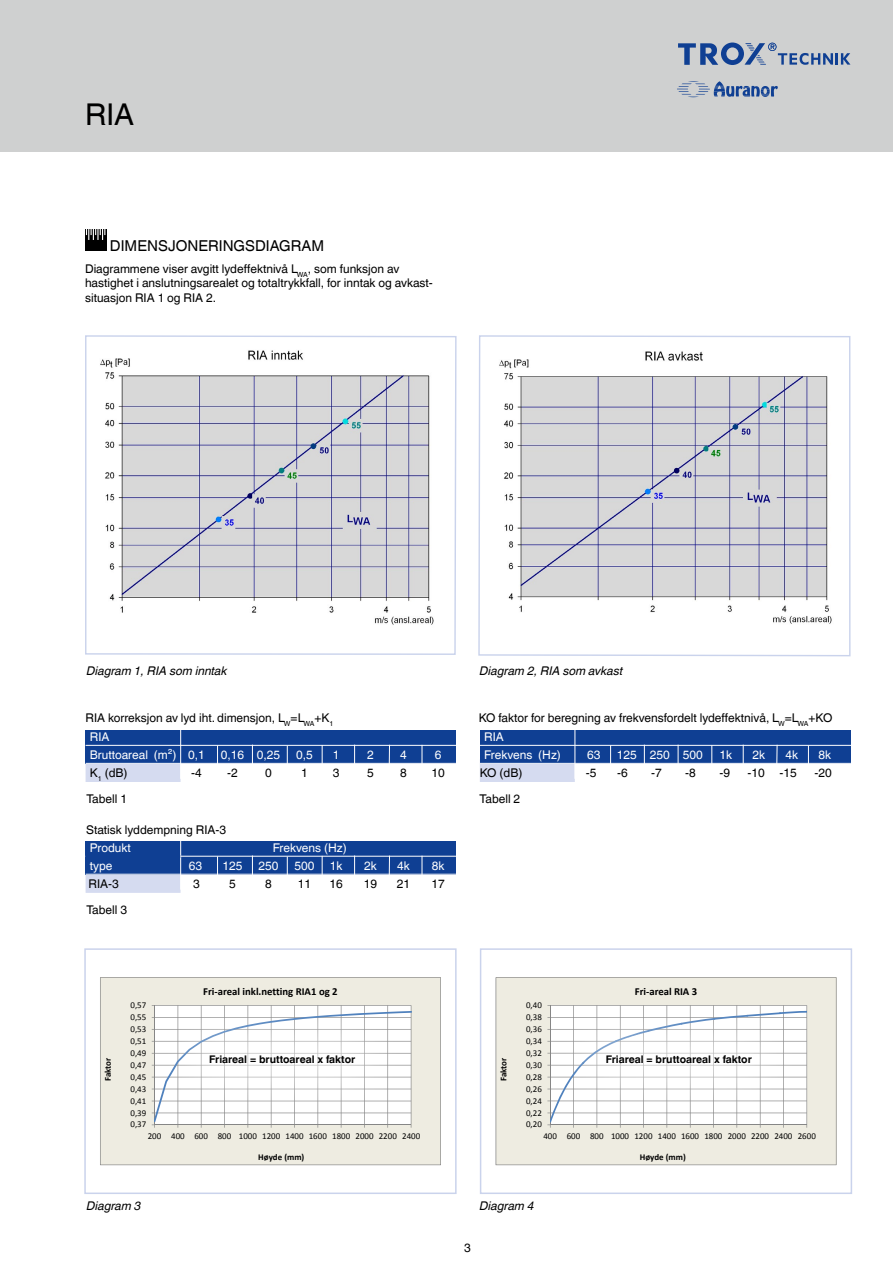
<style>
.page{position:relative;width:893px;height:1263px;background:#fff}
.page>*{position:absolute;margin:0;border:0;box-sizing:border-box;transform-origin:0 0}
.t1{font:30px "TROX Helvetica";color:#000}
.t2{font:15px "TROX Helvetica";color:#000}
.t3{font:12px/14.4px "TROX Helvetica";color:#000}
.t4{font:12px/18px "TROX Helvetica";color:#fff}
.t5{font:italic 12px "TROX Helvetica";color:#000}
.t6{font:700 10.65px "Calibri";color:#000}
.t7{font:700 10.5px "TROX Helvetica";color:#000}
.t8{font:8.85px "Calibri";letter-spacing:.005em;color:#000}
.t9{font:700 8.85px "Calibri";letter-spacing:-.005em;color:#000}
</style>
<div class="page">
<div style="left:0;top:0;width:893px;height:152px;background:#cfd0d0"></div>
<svg style="left:85px;top:335px;width:372px;height:320px"></svg>
<div style="left:85px;top:230px;width:21px;height:21px;background:#000"></div>
<svg style="left:86px;top:230px;width:19px;height:10px"></svg>
<svg style="left:478px;top:335px;width:373px;height:322px"></svg>
<svg style="left:677px;top:81px;width:101px;height:17px"></svg>
<svg style="left:678px;top:43px;width:172px;height:22px"></svg>
<div style="left:86px;top:764px;width:95px;height:18px;background:#d5dbf0"></div>
<div style="left:85px;top:730px;width:371px;height:33px;background:#0f3f93"></div>
<hr style="left:86px;top:745px;width:385px;height:1px;background:#fff">
<hr style="left:180px;top:729px;width:1px;height:50px;background:#fff">
<hr style="left:217px;top:746px;width:1px;height:32px;background:#fff">
<hr style="left:287px;top:746px;width:1px;height:32px;background:#fff">
<hr style="left:354px;top:745px;width:1px;height:33px;background:#fff">
<hr style="left:389px;top:745px;width:1px;height:33px;background:#fff">
<hr style="left:422px;top:745px;width:1px;height:30px;background:#fff">
<hr style="left:252px;top:745px;width:1px;height:33px;background:#fff">
<hr style="left:322px;top:745px;width:1px;height:32px;background:#fff">
<div style="left:86px;top:875px;width:95px;height:18px;background:#d5dbf0"></div>
<div style="left:85px;top:841px;width:371px;height:33px;background:#0f3f93"></div>
<hr style="left:86px;top:856px;width:385px;height:1px;background:#fff">
<hr style="left:180px;top:840px;width:1px;height:50px;background:#fff">
<hr style="left:217px;top:856px;width:1px;height:33px;background:#fff">
<hr style="left:287px;top:856px;width:1px;height:33px;background:#fff">
<hr style="left:354px;top:855px;width:1px;height:34px;background:#fff">
<hr style="left:389px;top:856px;width:1px;height:33px;background:#fff">
<hr style="left:422px;top:856px;width:1px;height:30px;background:#fff">
<hr style="left:252px;top:855px;width:1px;height:34px;background:#fff">
<hr style="left:322px;top:856px;width:1px;height:31px;background:#fff">
<div style="left:480px;top:764px;width:95px;height:18px;background:#d5dbf0"></div>
<div style="left:480px;top:730px;width:371px;height:33px;background:#0f3f93"></div>
<hr style="left:480px;top:745px;width:385px;height:1px;background:#fff">
<hr style="left:575px;top:729px;width:1px;height:50px;background:#fff">
<hr style="left:610px;top:745px;width:1px;height:33px;background:#fff">
<hr style="left:678px;top:745px;width:1px;height:33px;background:#fff">
<hr style="left:743px;top:745px;width:1px;height:33px;background:#fff">
<svg style="left:776px;top:744px;width:2px;height:20px"></svg>
<hr style="left:808px;top:746px;width:1px;height:32px;background:#fff">
<hr style="left:644px;top:745px;width:1px;height:33px;background:#fff">
<hr style="left:711px;top:745px;width:1px;height:35px;background:#fff">
<svg style="left:100px;top:977px;width:341px;height:188px;background:#ebeae0"></svg>
<div style="left:84px;top:948px;width:373px;height:246px;border:2px solid #cad3ec"></div>
<svg style="left:496px;top:977px;width:340px;height:188px;background:#eceae0"></svg>
<div style="left:480px;top:948px;width:372px;height:246px;border:2px solid #cad3ec"></div>
<hr style="left:85px;top:855px;width:95px;height:3px;background:#0f3f93">
<div style="left:159px;top:1004px;width:246px;height:111px;background:#fff;opacity:.75"></div>
<div style="left:556px;top:1004px;width:246px;height:111px;background:#fff;opacity:.75"></div>
<h1 class="t1" style="left:85px;top:97px;width:51px">RIA</h1>
<p class="t2" style="left:110px;top:237px;width:216px">DIMENSJONERINGSDIAGRAM</p>
<p class="t3" style="left:85px;top:261px;width:349px">Diagrammene viser avgitt lydeffektnivå L<sub>WA</sub>, som funksjon av hastighet i anslutningsarealet og totaltrykkfall, for inntak og avkast&shy;situasjon RIA 1 og RIA 2.</p>
<p class="t5" style="left:86px;top:664px;width:142px">Diagram 1, RIA som inntak</p>
<p class="t5" style="left:480px;top:664px;width:145px">Diagram 2, RIA som avkast</p>
<p class="t3" style="left:86px;top:710px;width:249px">RIA korreksjon av lyd iht. dimensjon, L<sub>W</sub>=L<sub>WA</sub>+K<sub>1</sub></p>
<p class="t3" style="left:479px;top:710px;width:355px">KO faktor for beregning av frekvensfordelt lydeffektnivå, L<sub>W</sub>=L<sub>WA</sub>+KO</p>
<p class="t4" style="left:90px;top:728px;width:117px">RIA<br>Bruttoareal (m²) 0,1</p>
<p class="t4" style="left:221px;top:746px;width:61px">0,16 0,25</p>
<p class="t4" style="left:296px;top:746px;width:18px">0,5</p>
<p class="t4" style="left:333px;top:746px;width:8px">1</p>
<p class="t4" style="left:367px;top:746px;width:8px">2</p>
<p class="t4" style="left:400px;top:746px;width:8px">4</p>
<p class="t4" style="left:435px;top:746px;width:8px">6</p>
<p class="t4" style="left:484px;top:728px;width:78px">RIA<br>Frekvens (Hz)</p>
<p class="t4" style="left:587px;top:746px;width:15px">63</p>
<p class="t4" style="left:617px;top:746px;width:88px">125 250 500</p>
<p class="t4" style="left:719px;top:746px;width:14px">1k</p>
<p class="t4" style="left:752px;top:746px;width:14px">2k</p>
<p class="t4" style="left:785px;top:746px;width:14px">4k</p>
<p class="t4" style="left:818px;top:746px;width:14px">8k</p>
<p class="t3" style="left:90px;top:765px;width:39px">K<sub>1</sub> (dB)</p>
<p class="t3" style="left:191px;top:765px;width:12px">-4</p>
<p class="t3" style="left:227px;top:765px;width:12px">-2</p>
<p class="t3" style="left:265px;top:765px;width:8px">0</p>
<p class="t3" style="left:301px;top:765px;width:8px">1</p>
<p class="t3" style="left:333px;top:765px;width:8px">3</p>
<p class="t3" style="left:367px;top:765px;width:8px">5</p>
<p class="t3" style="left:400px;top:765px;width:8px">8</p>
<p class="t3" style="left:431px;top:765px;width:15px">10</p>
<p class="t3" style="left:480px;top:765px;width:44px">KO (dB)</p>
<p class="t3" style="left:586px;top:765px;width:12px">-5</p>
<p class="t3" style="left:617px;top:765px;width:12px">-6</p>
<p class="t3" style="left:651px;top:765px;width:12px">-7</p>
<p class="t3" style="left:685px;top:765px;width:12px">-8</p>
<p class="t3" style="left:719px;top:765px;width:12px">-9</p>
<p class="t3" style="left:748px;top:765px;width:51px">-10 -15</p>
<p class="t3" style="left:814px;top:765px;width:19px">-20</p>
<p class="t3" style="left:86px;top:791px;width:42px">Tabell 1</p>
<p class="t3" style="left:480px;top:791px;width:42px">Tabell 2</p>
<p class="t3" style="left:86px;top:822px;width:142px">Statisk lyddempning RIA-3</p>
<p class="t4" style="left:90px;top:838px;width:42px">Produkt</p>
<p class="t4" style="left:273px;top:838px;width:75px">Frekvens (Hz)</p>
<p class="t4" style="left:90px;top:856px;width:24px">type</p>
<p class="t4" style="left:189px;top:856px;width:15px">63</p>
<p class="t4" style="left:223px;top:856px;width:22px">125</p>
<p class="t4" style="left:259px;top:856px;width:22px">250</p>
<p class="t4" style="left:295px;top:856px;width:22px">500</p>
<p class="t4" style="left:330px;top:856px;width:14px">1k</p>
<p class="t4" style="left:364px;top:856px;width:14px">2k</p>
<p class="t4" style="left:397px;top:856px;width:14px">4k</p>
<p class="t4" style="left:432px;top:856px;width:14px">8k</p>
<p class="t3" style="left:89px;top:876px;width:32px">RIA-3</p>
<p class="t3" style="left:193px;top:876px;width:8px">3</p>
<p class="t3" style="left:229px;top:876px;width:8px">5</p>
<p class="t3" style="left:265px;top:876px;width:8px">8</p>
<p class="t3" style="left:298px;top:876px;width:15px">11</p>
<p class="t3" style="left:329px;top:876px;width:15px">16</p>
<p class="t3" style="left:364px;top:876px;width:15px">19</p>
<p class="t3" style="left:397px;top:876px;width:15px">21</p>
<p class="t3" style="left:431px;top:876px;width:15px">17</p>
<p class="t3" style="left:86px;top:902px;width:42px">Tabell 3</p>
<p class="t6" style="left:203px;top:984px;width:136px">Fri‐areal inkl.netting RIA1 og 2</p>
<p class="t6" style="left:635px;top:984px;width:64px">Fri‐areal RIA 3</p>
<p class="t8" style="left:131px;top:999px;width:17px">0,57</p>
<p class="t8" style="left:526px;top:999px;width:17px">0,40</p>
<p class="t8" style="left:131px;top:1011px;width:17px">0,55</p>
<p class="t8" style="left:526px;top:1011px;width:17px">0,38</p>
<p class="t8" style="left:131px;top:1023px;width:17px">0,53</p>
<p class="t8" style="left:526px;top:1023px;width:17px">0,36</p>
<p class="t8" style="left:131px;top:1035px;width:17px">0,51</p>
<p class="t8" style="left:526px;top:1035px;width:17px">0,34</p>
<p class="t9" style="left:102px;top:1081px;width:25px;rotate:-90deg">Faktor</p>
<p class="t8" style="left:131px;top:1047px;width:17px">0,49</p>
<p class="t8" style="left:131px;top:1059px;width:17px">0,47</p>
<p class="t8" style="left:131px;top:1071px;width:17px">0,45</p>
<p class="t8" style="left:526px;top:1047px;width:17px">0,32</p>
<p class="t7" style="left:209px;top:1053px;width:148px">Friareal = bruttoareal x faktor</p>
<p class="t7" style="left:606px;top:1053px;width:148px">Friareal = bruttoareal x faktor</p>
<p class="t9" style="left:498px;top:1081px;width:25px;rotate:-90deg">Faktor</p>
<p class="t8" style="left:526px;top:1059px;width:17px">0,30</p>
<p class="t8" style="left:526px;top:1071px;width:17px">0,28</p>
<p class="t8" style="left:131px;top:1083px;width:17px">0,43</p>
<p class="t8" style="left:526px;top:1083px;width:17px">0,26</p>
<p class="t8" style="left:131px;top:1095px;width:17px">0,41</p>
<p class="t8" style="left:526px;top:1095px;width:17px">0,24</p>
<p class="t8" style="left:131px;top:1107px;width:17px">0,39</p>
<p class="t8" style="left:526px;top:1107px;width:17px">0,22</p>
<p class="t8" style="left:131px;top:1119px;width:17px">0,37</p>
<p class="t8" style="left:526px;top:1119px;width:17px">0,20</p>
<p class="t8" style="left:148px;top:1130px;width:274px">200 400 600 800 1000 1200 1400 1600 1800 2000 2200 2400</p>
<p class="t9" style="left:258px;top:1151px;width:48px">Høyde (mm)</p>
<p class="t8" style="left:543px;top:1130px;width:274px">400 600 800 1000 1200 1400 1600 1800 2000 2200 2400 2600</p>
<p class="t9" style="left:640px;top:1151px;width:47px">Høyde (mm)</p>
<p class="t5" style="left:86px;top:1199px;width:56px">Diagram 3</p>
<p class="t5" style="left:480px;top:1199px;width:56px">Diagram 4</p>
<p class="t3" style="left:464px;top:1240px;width:8px">3</p>
</div>
